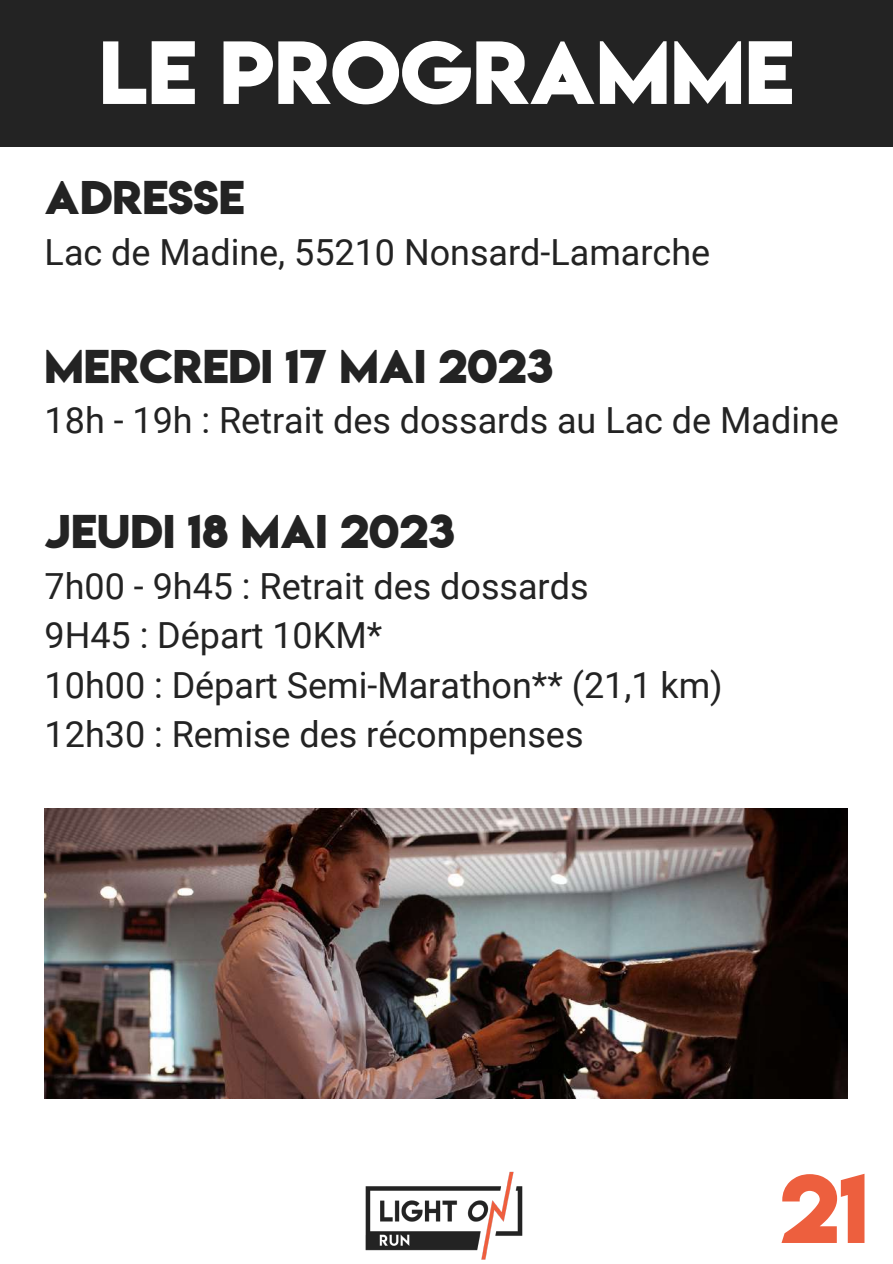
<style>
.page{position:relative;width:893px;height:1264px;background:#fff}
.page>*{position:absolute;margin:0;border:0;box-sizing:border-box;transform-origin:0 0}
.t1{font:86.85px "Lemon Milkbold";color:#ed5f3e}
.t2{font:79.5px "Lemon Milkbold";color:#fff}
.t3{font:42px "Lemon Milkbold";color:#232323}
.t4{font:36px/49.5px "Roboto";color:#232323}
</style>
<div class="page">
<div style="left:0;top:0;width:892px;height:147px;background:#232323"></div>
<img style="left:45px;top:808px;width:802px;height:290px">
<img style="left:365px;top:1171px;width:158px;height:89px">
<h2 class="t2" style="left:99px;top:16px;width:695px">LE PROGRAMME</h2>
<p class="t3" style="left:45px;top:168px;width:201px">ADRESSE</p>
<p class="t4" style="left:45px;top:227px;width:667px">Lac de Madine, 55210 Nonsard-Lamarche</p>
<p class="t3" style="left:45px;top:336px;width:510px">MERCREDI 17 MAI 2023</p>
<p class="t4" style="left:45px;top:396px;width:795px">18h - 19h : Retrait des dossards au Lac de Madine</p>
<p class="t3" style="left:45px;top:501px;width:411px">JEUDI 18 MAI 2023</p>
<p class="t4" style="left:45px;top:561px;width:679px">7h00 - 9h45 : Retrait des dossards<br>9H45 : Départ 10KM*<br>10h00 : Départ Semi-Marathon** (21,1 km)<br>12h30 : Remise des récompenses</p>
<h1 class="t1" style="left:779px;top:1146px;width:91px">21</h1>
</div>
